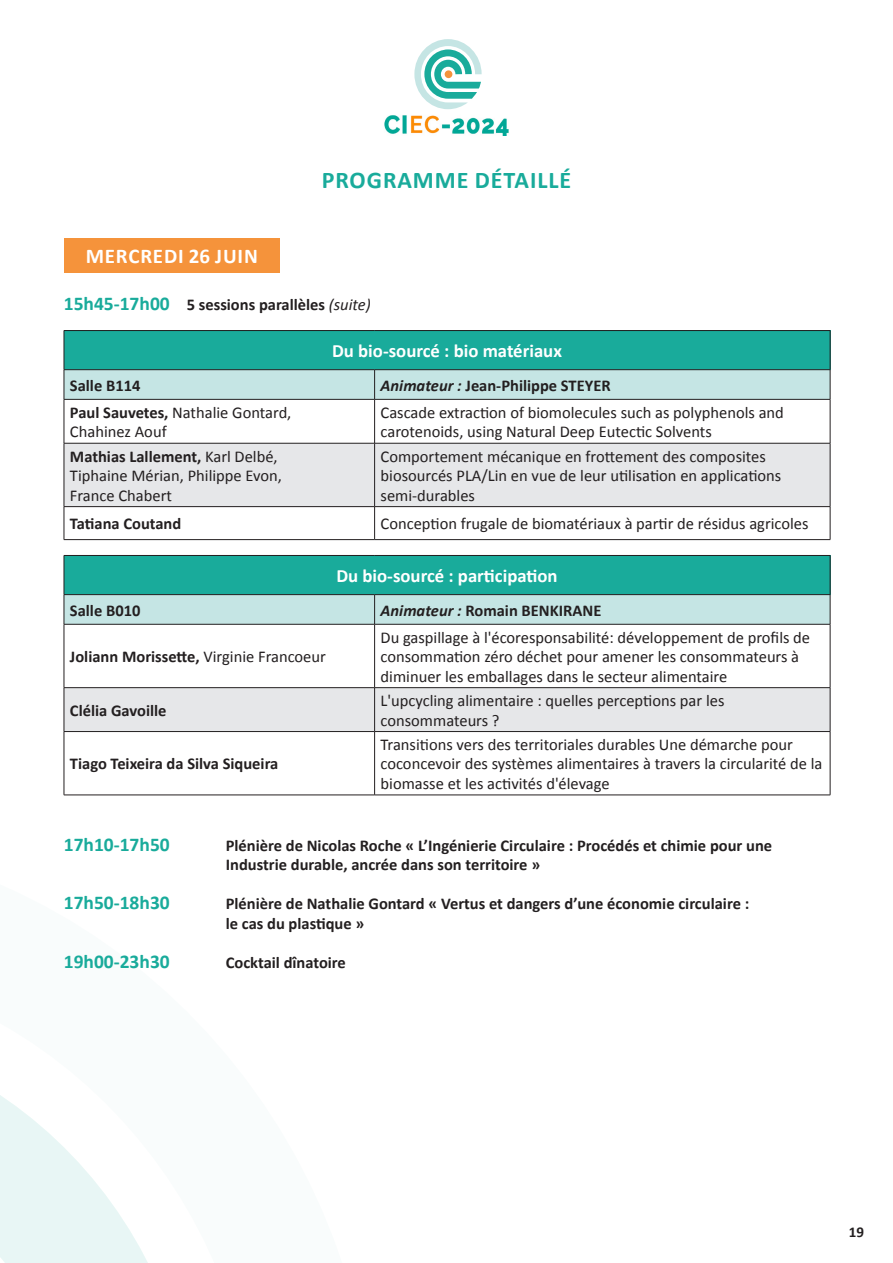
<style>
.page{position:relative;width:893px;height:1263px;background:#fff}
.page>*{position:absolute;margin:0;border:0;box-sizing:border-box;transform-origin:0 0}
.t1{font:700 24px "Calibri";letter-spacing:.04em;color:#19ab9b}
.t2{font:700 21px "Calibri";letter-spacing:.04em;color:#fff}
.t3{font:700 19.5px "Calibri";color:#19ab9b}
.t4{font:700 18.75px "Calibri";color:#fff}
.t5{font:16.5px/19.5px "Calibri";color:#231f20}
.t6{font:700 16.5px/19.5px "Calibri";color:#231f20}
.t7{font:700 15px "Calibri";color:#231f20}
.s1{font-size:19.5px;color:#19ab9b}
.s2{font-weight:400;font-style:italic}
.s3{font-style:italic}
.s4{font-weight:700}
.s5{font-weight:400}
</style>
<div class="page">
<svg style="left:0;top:1095px;width:148px;height:168px;fill:#e8f6f5"></svg>
<img style="left:384px;top:115px;width:125px;height:20px">
<svg style="left:414px;top:39px;width:68px;height:70px"></svg>
<div style="left:64px;top:555px;width:766px;height:40px;background:#19ab9b"></div>
<div style="left:65px;top:688px;width:765px;height:43px;background:#e6e7e9"></div>
<hr style="left:64px;top:555px;width:311px;height:1px;background:#231f20">
<hr style="left:64px;top:556px;width:1px;height:38px;background:#231f20">
<hr style="left:375px;top:555px;width:455px;height:1px;background:#231f20">
<hr style="left:830px;top:556px;width:1px;height:38px;background:#231f20">
<hr style="left:64px;top:594px;width:311px;height:1px;background:#231f20">
<hr style="left:375px;top:594px;width:455px;height:1px;background:#231f20">
<svg style="left:64px;top:595px;width:767px;height:29px;background:#c2e1e1"></svg>
<hr style="left:64px;top:624px;width:311px;height:1px;background:#231f20">
<hr style="left:64px;top:624px;width:1px;height:63px;background:#231f20">
<hr style="left:375px;top:624px;width:455px;height:1px;background:#231f20">
<hr style="left:374px;top:624px;width:1px;height:63px;background:#231f20">
<hr style="left:830px;top:624px;width:1px;height:63px;background:#231f20">
<hr style="left:64px;top:687px;width:311px;height:1px;background:#231f20">
<hr style="left:64px;top:688px;width:1px;height:43px;background:#231f20">
<hr style="left:375px;top:687px;width:455px;height:1px;background:#231f20">
<hr style="left:374px;top:688px;width:1px;height:43px;background:#231f20">
<hr style="left:830px;top:688px;width:1px;height:43px;background:#231f20">
<hr style="left:64px;top:731px;width:311px;height:1px;background:#231f20">
<hr style="left:64px;top:732px;width:1px;height:63px;background:#231f20">
<hr style="left:375px;top:731px;width:455px;height:1px;background:#231f20">
<hr style="left:374px;top:732px;width:1px;height:63px;background:#231f20">
<hr style="left:830px;top:732px;width:1px;height:63px;background:#231f20">
<hr style="left:64px;top:795px;width:311px;height:1px;background:#231f20">
<hr style="left:375px;top:795px;width:455px;height:1px;background:#231f20">
<div style="left:64px;top:238px;width:216px;height:35px;background:#f5933b"></div>
<div style="left:64px;top:331px;width:766px;height:39px;background:#19ab9b"></div>
<div style="left:65px;top:444px;width:765px;height:62px;background:#e6e7e9"></div>
<hr style="left:64px;top:330px;width:311px;height:1px;background:#231f20">
<hr style="left:64px;top:331px;width:1px;height:38px;background:#231f20">
<hr style="left:375px;top:330px;width:455px;height:1px;background:#231f20">
<hr style="left:830px;top:331px;width:1px;height:38px;background:#231f20">
<hr style="left:64px;top:369px;width:311px;height:1px;background:#231f20">
<hr style="left:375px;top:369px;width:455px;height:1px;background:#231f20">
<svg style="left:64px;top:370px;width:767px;height:29px;background:#c2e2e1"></svg>
<hr style="left:64px;top:399px;width:311px;height:1px;background:#231f20">
<hr style="left:64px;top:399px;width:1px;height:44px;background:#231f20">
<hr style="left:375px;top:399px;width:455px;height:1px;background:#231f20">
<hr style="left:374px;top:399px;width:1px;height:44px;background:#231f20">
<hr style="left:830px;top:399px;width:1px;height:44px;background:#231f20">
<hr style="left:64px;top:443px;width:311px;height:1px;background:#231f20">
<hr style="left:64px;top:443px;width:1px;height:63px;background:#231f20">
<hr style="left:375px;top:443px;width:455px;height:1px;background:#231f20">
<hr style="left:374px;top:443px;width:1px;height:63px;background:#231f20">
<hr style="left:830px;top:443px;width:1px;height:63px;background:#231f20">
<hr style="left:64px;top:506px;width:311px;height:1px;background:#231f20">
<hr style="left:64px;top:507px;width:1px;height:32px;background:#231f20">
<hr style="left:375px;top:506px;width:455px;height:1px;background:#231f20">
<hr style="left:374px;top:507px;width:1px;height:32px;background:#231f20">
<hr style="left:830px;top:507px;width:1px;height:32px;background:#231f20">
<hr style="left:64px;top:539px;width:311px;height:1px;background:#231f20">
<hr style="left:375px;top:539px;width:455px;height:1px;background:#231f20">
<p class="t2" style="left:86px;top:242px;width:174px">MERCREDI 26 JUIN</p>
<p class="t1" style="left:322px;top:163px;width:251px">PROGRAMME DÉTAILLÉ</p>
<p class="t6" style="left:64px;top:294px;width:308px"><span class="s1">15h45-17h00</span> 5 sessions parallèles <span class="s2">(suite)</span></p>
<p class="t4" style="left:332px;top:338px;width:231px">Du bio-sourcé : bio matériaux</p>
<p class="t6" style="left:70px;top:375px;width:72px">Salle B114</p>
<p class="t6" style="left:381px;top:375px;width:232px"><span class="s3">Animateur :</span> Jean-Philippe STEYER</p>
<p class="t5" style="left:70px;top:402px;width:223px"><span class="s4">Paul Sauvetes,</span> Nathalie Gontard,<br>Chahinez Aouf</p>
<p class="t5" style="left:381px;top:402px;width:405px">Cascade extraction of biomolecules such as polyphenols and carotenoids, using Natural Deep Eutectic Solvents</p>
<p class="t5" style="left:70px;top:446px;width:214px"><span class="s4">Mathias Lallement,</span> Karl Delbé,<br>Tiphaine Mérian, Philippe Evon,<br>France Chabert</p>
<p class="t5" style="left:381px;top:446px;width:402px">Comportement mécanique en frottement des composites biosourcés PLA/Lin en vue de leur utilisation en applications semi-durables</p>
<p class="t6" style="left:70px;top:513px;width:113px">Tatiana Coutand</p>
<p class="t5" style="left:381px;top:514px;width:429px">Conception frugale de biomatériaux à partir de résidus agricoles</p>
<p class="t4" style="left:336px;top:563px;width:223px">Du bio-sourcé : participation</p>
<p class="t6" style="left:70px;top:600px;width:72px">Salle B010</p>
<p class="t6" style="left:381px;top:600px;width:222px"><span class="s3">Animateur :</span> Romain BENKIRANE</p>
<p class="t6" style="left:70px;top:646px;width:257px">Joliann Morissette, <span class="s5">Virginie Francoeur</span></p>
<p class="t5" style="left:381px;top:627px;width:431px">Du gaspillage à l'écoresponsabilité: développement de profils de consommation zéro déchet pour amener les consommateurs à diminuer les emballages dans le secteur alimentaire</p>
<p class="t6" style="left:70px;top:700px;width:98px">Clélia Gavoille</p>
<p class="t5" style="left:381px;top:690px;width:345px">L'upcycling alimentaire : quelles perceptions par les consommateurs ?</p>
<p class="t6" style="left:70px;top:754px;width:210px">Tiago Teixeira da Silva Siqueira</p>
<p class="t5" style="left:381px;top:734px;width:443px">Transitions vers des territoriales durables Une démarche pour coconcevoir des systèmes alimentaires à travers la circularité de la biomasse et les activités d'élevage</p>
<p class="t3" style="left:64px;top:830px;width:108px">17h10-17h50</p>
<p class="t6" style="left:226px;top:835px;width:548px">Plénière de Nicolas Roche « L’Ingénierie Circulaire : Procédés et chimie pour une</p>
<p class="t6" style="left:226px;top:854px;width:316px">Industrie durable, ancrée dans son territoire »</p>
<p class="t3" style="left:64px;top:889px;width:108px">17h50-18h30</p>
<p class="t6" style="left:226px;top:893px;width:525px">Plénière de Nathalie Gontard « Vertus et dangers d’une économie circulaire : le cas du plastique »</p>
<p class="t3" style="left:64px;top:947px;width:108px">19h00-23h30</p>
<p class="t6" style="left:226px;top:952px;width:122px">Cocktail dînatoire</p>
<p class="t7" style="left:849px;top:1221px;width:17px">19</p>
</div>
